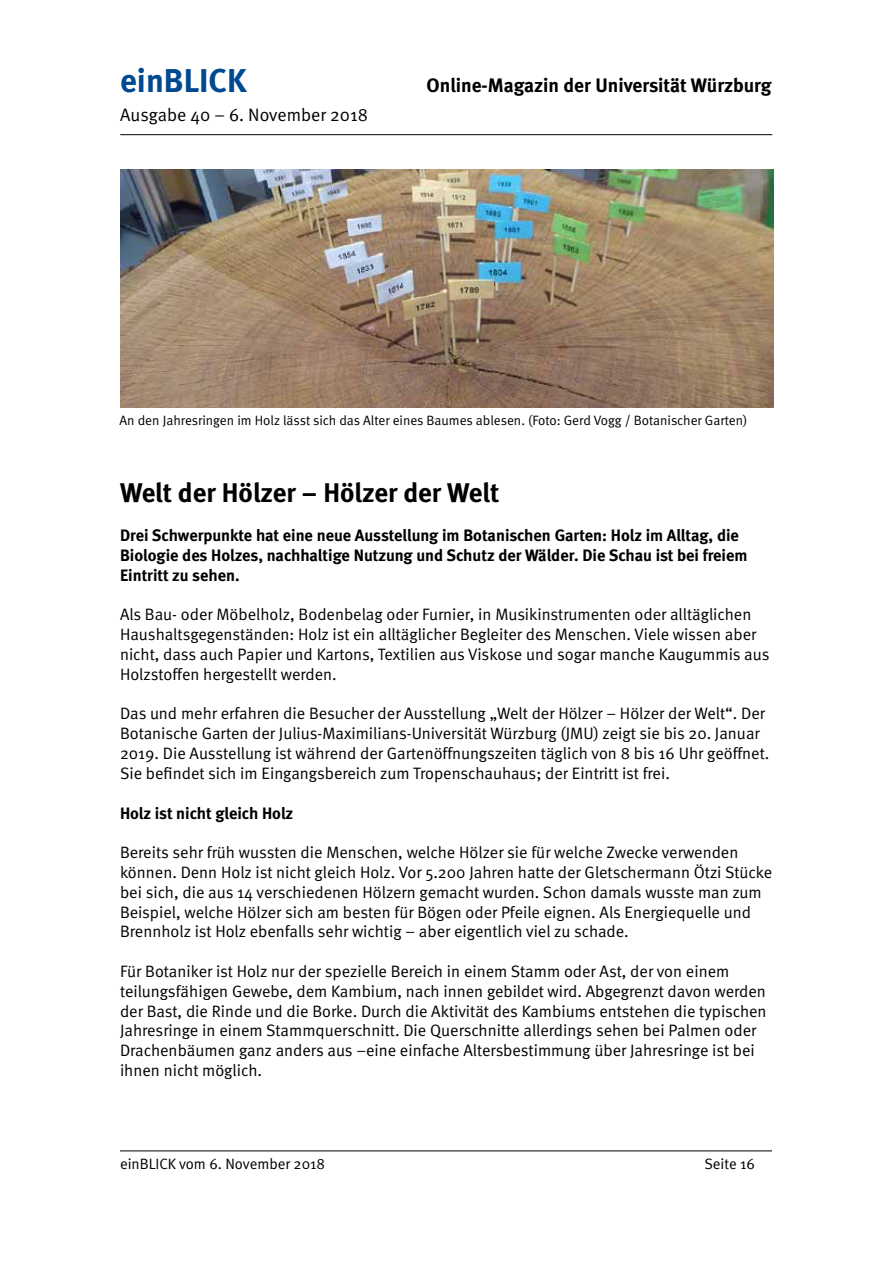
<style>
.page{position:relative;width:893px;height:1263px;background:#fff}
.page>*{position:absolute;margin:0;border:0;box-sizing:border-box;transform-origin:0 0}
.t1{font:700 33px "Meta";color:#004990}
.t2{font:700 27px "Meta";color:#000}
.t3{font:700 19.5px "Meta";color:#000}
.t4{font:18px "Meta Normal";color:#000}
.t5{font:16.5px/19.8px "Meta Normal";color:#000}
.t6{font:700 16.5px/19.8px "Meta";color:#000}
.t7{font:15px "Meta Normal";color:#000}
.t8{font:13.5px "Meta Normal";color:#000}
</style>
<div class="page">
<hr style="left:120px;top:134px;width:652px;height:1px;background:#000">
<hr style="left:120px;top:1150px;width:652px;height:1px;background:#000">
<img style="left:120px;top:170px;width:653px;height:238px">
<h1 class="t1" style="left:120px;top:61px;width:128px">einBLICK</h1>
<p class="t3" style="left:427px;top:74px;width:346px">Online-Magazin der Universität Würzburg</p>
<p class="t4" style="left:120px;top:105px;width:249px">Ausgabe 40 – 6. November 2018</p>
<p class="t8" style="left:120px;top:412px;width:629px">An den Jahresringen im Holz lässt sich das Alter eines Baumes ablesen. (Foto: Gerd Vogg / Botanischer Garten)</p>
<h2 class="t2" style="left:120px;top:476px;width:381px">Welt der Hölzer – Hölzer der Welt</h2>
<p class="t6" style="left:120px;top:525px;width:629px">Drei Schwerpunkte hat eine neue Ausstellung im Botanischen Garten: Holz im Alltag, die<br>Biologie des Holzes, nachhaltige Nutzung und Schutz der Wälder. Die Schau ist bei freiem<br>Eintritt zu sehen.</p>
<p class="t5" style="left:120px;top:605px;width:651px">Als Bau- oder Möbelholz, Bodenbelag oder Furnier, in Musikinstrumenten oder alltäglichen Haushaltsgegenständen: Holz ist ein alltäglicher Begleiter des Menschen. Viele wissen aber nicht, dass auch Papier und Kartons, Textilien aus Viskose und sogar manche Kaugummis aus Holzstoffen hergestellt werden.</p>
<p class="t5" style="left:120px;top:704px;width:651px">Das und mehr erfahren die Besucher der Ausstellung „Welt der Hölzer – Hölzer der Welt“. Der Botanische Garten der Julius-Maximilians-Universität Würzburg (JMU) zeigt sie bis 20. Januar 2019. Die Ausstellung ist während der Gartenöffnungszeiten täglich von 8 bis 16 Uhr geöffnet.<br>Sie befindet sich im Eingangsbereich zum Tropenschauhaus; der Eintritt ist frei.</p>
<p class="t6" style="left:120px;top:803px;width:175px">Holz ist nicht gleich Holz</p>
<p class="t5" style="left:120px;top:842px;width:654px">Bereits sehr früh wussten die Menschen, welche Hölzer sie für welche Zwecke verwenden können. Denn Holz ist nicht gleich Holz. Vor 5.200 Jahren hatte der Gletschermann Ötzi Stücke bei sich, die aus 14 verschiedenen Hölzern gemacht wurden. Schon damals wusste man zum Beispiel, welche Hölzer sich am besten für Bögen oder Pfeile eignen. Als Energiequelle und Brennholz ist Holz ebenfalls sehr wichtig – aber eigentlich viel zu schade.</p>
<p class="t5" style="left:120px;top:961px;width:648px">Für Botaniker ist Holz nur der spezielle Bereich in einem Stamm oder Ast, der von einem teilungsfähigen Gewebe, dem Kambium, nach innen gebildet wird. Abgegrenzt davon werden der Bast, die Rinde und die Borke. Durch die Aktivität des Kambiums entstehen die typischen Jahresringe in einem Stammquerschnitt. Die Querschnitte allerdings sehen bei Palmen oder Drachenbäumen ganz anders aus –eine einfache Altersbestimmung über Jahresringe ist bei ihnen nicht möglich.</p>
<p class="t7" style="left:120px;top:1155px;width:207px">einBLICK vom 6. November 2018</p>
<p class="t7" style="left:704px;top:1155px;width:52px">Seite 16</p>
</div>
